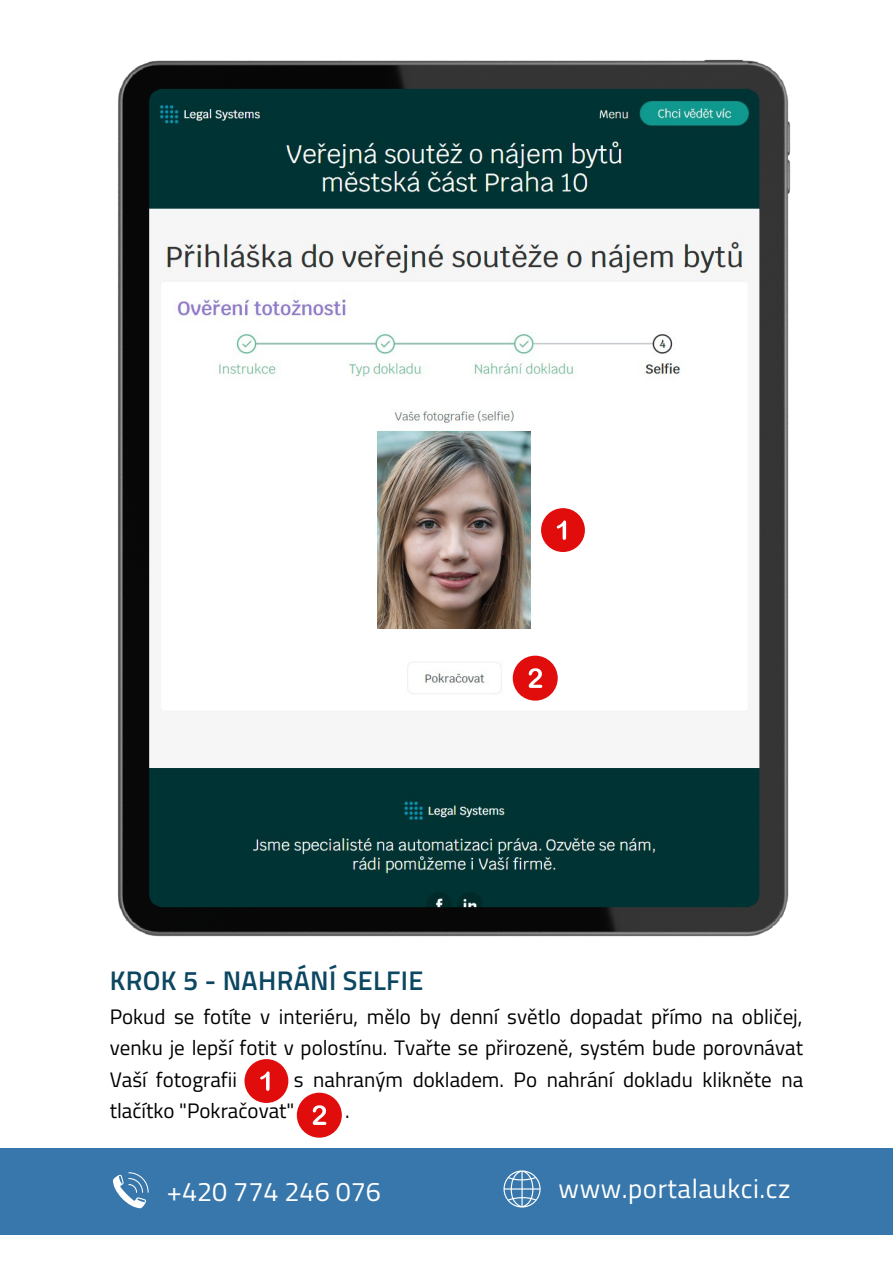
<style>
.page{position:relative;width:893px;height:1264px;background:#fff}
.page>*{position:absolute;margin:0;border:0;box-sizing:border-box;transform-origin:0 0}
.t1{font:600 27px "Titillium Web";letter-spacing:.01em;color:#0c4762}
.t2{font:27px "Titillium Web";letter-spacing:.02em;color:#fff}
.t3{font:27px "Titillium Web";color:#fff}
.t4{font:21px/31.5px "Titillium Web";color:#000;text-align:justify}
</style>
<div class="page">
<div style="left:454px;top:1147px;width:438px;height:87px;background:#3877ab"></div>
<div style="left:0;top:1147px;width:454px;height:87px;background:#3877ab"></div>
<svg style="left:113px;top:1172px;width:36px;height:36px"></svg>
<svg style="left:503px;top:1170px;width:37px;height:37px"></svg>
<img style="left:117px;top:60px;width:673px;height:876px">
<div style="left:244px;top:1059px;width:44px;height:43px;background:#e10d0d;border-radius:50%"></div>
<svg style="left:260px;top:1071px;width:9px;height:19px"></svg>
<div style="left:297px;top:1092px;width:45px;height:45px;background:#e10d0d;border-radius:50%"></div>
<svg style="left:313px;top:1105px;width:13px;height:19px"></svg>
<div style="left:541px;top:508px;width:44px;height:44px;background:#e10d0d;border-radius:50%"></div>
<svg style="left:556px;top:520px;width:10px;height:20px"></svg>
<div style="left:512px;top:655px;width:45px;height:45px;background:#e10d0d;border-radius:50%"></div>
<svg style="left:528px;top:668px;width:14px;height:20px"></svg>
<img style="left:377px;top:432px;width:153px;height:196px">
<p class="t1" style="left:110px;top:958px;width:315px">KROK 5 - NAHRÁNÍ SELFIE</p>
<p class="t4" style="left:110px;top:1000px;width:694px">Pokud se fotíte v interiéru, mělo by denní světlo dopadat přímo na obličej, venku je lepší fotit v polostínu. Tvařte se přirozeně, systém bude porovnávat Vaší fotografii</p>
<p class="t4" style="left:110px;top:1063px;width:695px;text-indent:184px">s nahraným dokladem. Po nahrání dokladu klikněte na tlačítko "Pokračovat"</p>
<p class="t4" style="left:345px;top:1094px;width:6px">.</p>
<p class="t3" style="left:167px;top:1170px;width:216px">+420 774 246 076</p>
<p class="t2" style="left:558px;top:1166px;width:233px">www.portalaukci.cz</p>
</div>
